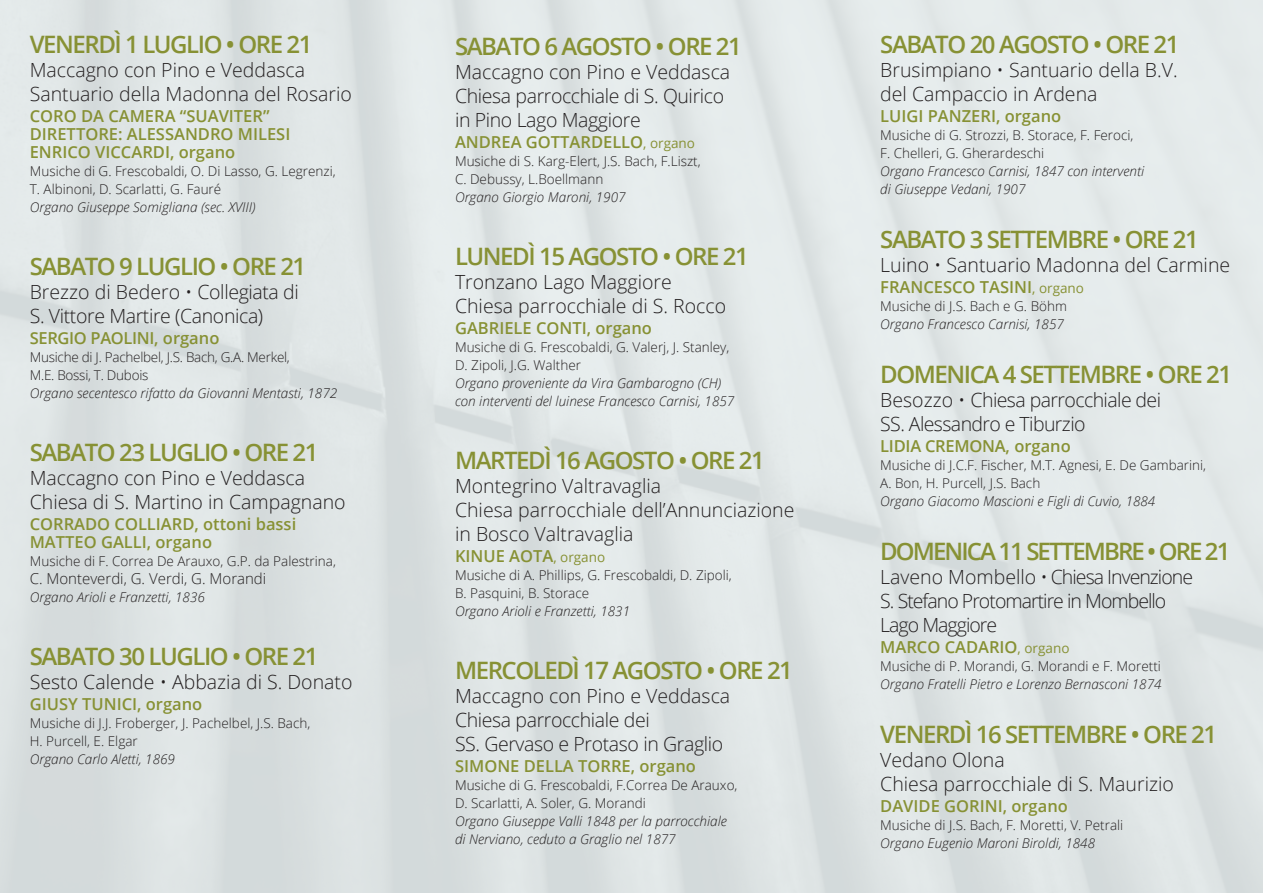
<style>
.page{position:relative;width:1263px;height:893px;background:#fff}
.page>*{position:absolute;margin:0;border:0;box-sizing:border-box;transform-origin:0 0}
.t1{font:600 24px "Open Sans";letter-spacing:-.06em;color:#879134}
.t2{font:600 24px "Open Sans";letter-spacing:-.08em;color:#879134}
.t3{font:300 19.5px/24px "Open Sans";color:#231f20}
.t4{font:300 19.5px/24px "Open Sans";letter-spacing:-.02em;color:#231f20}
.t5{font:300 19.5px "Open Sans";letter-spacing:-.05em;color:#231f20}
.t6{font:300 19.5px "Open Sans";letter-spacing:-.03em;color:#231f20}
.t7{font:600 16.5px "Open Sans";color:#879134}
.t8{font:600 16.5px "Open Sans";letter-spacing:-.02em;color:#879134}
.t9{font:300 15px "Open Sans";color:#231f20}
.t10{font:300 13.5px "Open Sans";color:#231f20}
.t11{font:italic 300 13.5px/18px "Open Sans";color:#231f20}
.t12{font:300 13.5px "Open Sans";letter-spacing:-.02em;color:#231f20}
.s1{font-weight:400;font-size:13.5px}
</style>
<div class="page">
<p class="t1" style="left:30px;top:28px;width:284px">VENERDÌ 1 LUGLIO • ORE 21</p>
<p class="t3" style="left:30px;top:57px;width:324px">Maccagno con Pino e Veddasca<br>Santuario della Madonna del Rosario</p>
<p class="t7" style="left:30px;top:104px;width:241px">CORO DA CAMERA “SUAVITER”</p>
<p class="t7" style="left:30px;top:122px;width:262px">DIRETTORE: ALESSANDRO MILESI</p>
<p class="t7" style="left:30px;top:140px;width:207px">ENRICO VICCARDI, organo</p>
<p class="t10" style="left:30px;top:162px;width:307px">Musiche di G. Frescobaldi, O. Di Lasso, G. Legrenzi,</p>
<p class="t10" style="left:30px;top:180px;width:193px">T. Albinoni, D. Scarlatti, G. Fauré</p>
<p class="t11" style="left:30px;top:197px;width:227px">Organo Giuseppe Somigliana (sec. XVIII)</p>
<p class="t1" style="left:30px;top:250px;width:278px">SABATO 9 LUGLIO • ORE 21</p>
<p class="t3" style="left:30px;top:279px;width:271px">Brezzo di Bedero • Collegiata di</p>
<p class="t4" style="left:30px;top:303px;width:235px">S. Vittore Martire (Canonica)</p>
<p class="t8" style="left:30px;top:326px;width:191px">SERGIO PAOLINI, organo</p>
<p class="t12" style="left:30px;top:348px;width:262px">Musiche di J. Pachelbel, J.S. Bach, G.A. Merkel,</p>
<p class="t12" style="left:30px;top:366px;width:120px">M.E. Bossi, T. Dubois</p>
<p class="t11" style="left:30px;top:383px;width:309px">Organo secentesco rifatto da Giovanni Mentasti, 1872</p>
<p class="t1" style="left:30px;top:436px;width:290px">SABATO 23 LUGLIO • ORE 21</p>
<p class="t3" style="left:30px;top:465px;width:317px">Maccagno con Pino e Veddasca<br>Chiesa di S. Martino in Campagnano</p>
<p class="t7" style="left:30px;top:512px;width:268px">CORRADO COLLIARD, ottoni bassi</p>
<p class="t7" style="left:30px;top:530px;width:184px">MATTEO GALLI, organo</p>
<p class="t10" style="left:30px;top:552px;width:308px">Musiche di F. Correa De Arauxo, G.P. da Palestrina,</p>
<p class="t9" style="left:30px;top:568px;width:238px">C. Monteverdi, G. Verdi, G. Morandi</p>
<p class="t11" style="left:30px;top:587px;width:177px">Organo Arioli e Franzetti, 1836</p>
<p class="t1" style="left:30px;top:640px;width:290px">SABATO 30 LUGLIO • ORE 21</p>
<p class="t3" style="left:30px;top:669px;width:324px">Sesto Calende • Abbazia di S. Donato</p>
<p class="t7" style="left:30px;top:692px;width:174px">GIUSY TUNICI, organo</p>
<p class="t10" style="left:30px;top:714px;width:282px">Musiche di J.J. Froberger, J. Pachelbel, J.S. Bach,</p>
<p class="t10" style="left:30px;top:732px;width:110px">H. Purcell, E. Elgar</p>
<p class="t11" style="left:30px;top:749px;width:147px">Organo Carlo Aletti, 1869</p>
<p class="t1" style="left:455px;top:30px;width:288px">SABATO 6 AGOSTO • ORE 21</p>
<p class="t4" style="left:455px;top:59px;width:277px">Maccagno con Pino e Veddasca<br>Chiesa parrocchiale di S. Quirico</p>
<p class="t4" style="left:455px;top:107px;width:187px">in Pino Lago Maggiore</p>
<p class="t7" style="left:455px;top:131px;width:242px">ANDREA GOTTARDELLO<span class="s1">, organo</span></p>
<p class="t10" style="left:455px;top:152px;width:247px">Musiche di S. Karg-Elert, J.S. Bach, F.Liszt,</p>
<p class="t10" style="left:455px;top:170px;width:150px">C. Debussy, L.Boellmann</p>
<p class="t11" style="left:455px;top:187px;width:172px">Organo Giorgio Maroni, 1907</p>
<p class="t1" style="left:455px;top:240px;width:295px">LUNEDÌ 15 AGOSTO • ORE 21</p>
<p class="t3" style="left:455px;top:269px;width:273px">Tronzano Lago Maggiore<br>Chiesa parrocchiale di S. Rocco</p>
<p class="t7" style="left:455px;top:317px;width:198px">GABRIELE CONTI, organo</p>
<p class="t10" style="left:455px;top:338px;width:276px">Musiche di G. Frescobaldi, G. Valerj, J. Stanley,</p>
<p class="t10" style="left:455px;top:356px;width:127px">D. Zipoli, J.G. Walther</p>
<p class="t11" style="left:455px;top:373px;width:268px">Organo proveniente da Vira Gambarogno (CH)</p>
<p class="t11" style="left:455px;top:391px;width:281px">con interventi del luinese Francesco Carnisi, 1857</p>
<p class="t1" style="left:455px;top:444px;width:311px">MARTEDÌ 16 AGOSTO • ORE 21</p>
<p class="t3" style="left:455px;top:473px;width:208px">Montegrino Valtravaglia</p>
<p class="t3" style="left:455px;top:497px;width:341px">Chiesa parrocchiale dell’Annunciazione</p>
<p class="t3" style="left:455px;top:521px;width:180px">in Bosco Valtravaglia</p>
<p class="t7" style="left:455px;top:545px;width:152px">KINUE AOTA<span class="s1">, organo</span></p>
<p class="t10" style="left:455px;top:566px;width:278px">Musiche di A. Phillips, G. Frescobaldi, D. Zipoli,</p>
<p class="t10" style="left:455px;top:584px;width:136px">B. Pasquini, B. Storace</p>
<p class="t11" style="left:455px;top:601px;width:177px">Organo Arioli e Franzetti, 1831</p>
<p class="t1" style="left:455px;top:654px;width:339px">MERCOLEDÌ 17 AGOSTO • ORE 21</p>
<p class="t4" style="left:455px;top:683px;width:277px">Maccagno con Pino e Veddasca<br>Chiesa parrocchiale dei<br>SS. Gervaso e Protaso in Graglio</p>
<p class="t7" style="left:455px;top:755px;width:242px">SIMONE DELLA TORRE, organo</p>
<p class="t10" style="left:455px;top:776px;width:284px">Musiche di G. Frescobaldi, F.Correa De Arauxo,</p>
<p class="t10" style="left:455px;top:794px;width:192px">D. Scarlatti, A. Soler, G. Morandi</p>
<p class="t11" style="left:455px;top:811px;width:273px">Organo Giuseppe Valli 1848 per la parrocchiale di Nerviano, ceduto a Graglio nel 1877</p>
<p class="t1" style="left:880px;top:28px;width:301px">SABATO 20 AGOSTO • ORE 21</p>
<p class="t3" style="left:880px;top:57px;width:299px">Brusimpiano • Santuario della B.V.</p>
<p class="t3" style="left:880px;top:81px;width:219px">del Campaccio in Ardena</p>
<p class="t7" style="left:880px;top:104px;width:182px">LUIGI PANZERI, organo</p>
<p class="t10" style="left:880px;top:126px;width:255px">Musiche di G. Strozzi, B. Storace, F. Feroci,</p>
<p class="t10" style="left:880px;top:144px;width:165px">F. Chelleri, G. Gherardeschi</p>
<p class="t11" style="left:880px;top:161px;width:265px">Organo Francesco Carnisi, 1847 con interventi</p>
<p class="t11" style="left:880px;top:179px;width:147px">di Giuseppe Vedani, 1907</p>
<p class="t1" style="left:880px;top:223px;width:320px">SABATO 3 SETTEMBRE • ORE 21</p>
<p class="t3" style="left:880px;top:252px;width:351px">Luino • Santuario Madonna del Carmine</p>
<p class="t7" style="left:880px;top:275px;width:205px">FRANCESCO TASINI<span class="s1">, organo</span></p>
<p class="t10" style="left:880px;top:297px;width:188px">Musiche di J.S. Bach e G. Böhm</p>
<p class="t11" style="left:880px;top:314px;width:185px">Organo Francesco Carnisi, 1857</p>
<p class="t1" style="left:880px;top:358px;width:353px">DOMENICA 4 SETTEMBRE • ORE 21</p>
<p class="t6" style="left:880px;top:386px;width:282px">Besozzo • Chiesa parrocchiale dei</p>
<p class="t6" style="left:880px;top:410px;width:207px">SS. Alessandro e Tiburzio</p>
<p class="t7" style="left:880px;top:434px;width:192px">LIDIA CREMONA, organo</p>
<p class="t10" style="left:880px;top:456px;width:327px">Musiche di J.C.F. Fischer, M.T. Agnesi, E. De Gambarini,</p>
<p class="t10" style="left:880px;top:474px;width:162px">A. Bon, H. Purcell, J.S. Bach</p>
<p class="t11" style="left:880px;top:491px;width:277px">Organo Giacomo Mascioni e Figli di Cuvio, 1884</p>
<p class="t2" style="left:880px;top:535px;width:352px">DOMENICA 11 SETTEMBRE • ORE 21</p>
<p class="t5" style="left:880px;top:563px;width:314px">Laveno Mombello • Chiesa Invenzione</p>
<p class="t5" style="left:880px;top:587px;width:288px">S. Stefano Protomartire in Mombello</p>
<p class="t5" style="left:880px;top:611px;width:119px">Lago Maggiore</p>
<p class="t7" style="left:880px;top:635px;width:191px">MARCO CADARIO<span class="s1">, organo</span></p>
<p class="t10" style="left:880px;top:657px;width:282px">Musiche di P. Morandi, G. Morandi e F. Moretti</p>
<p class="t11" style="left:880px;top:674px;width:283px">Organo Fratelli Pietro e Lorenzo Bernasconi 1874</p>
<p class="t1" style="left:880px;top:718px;width:338px">VENERDÌ 16 SETTEMBRE • ORE 21</p>
<p class="t3" style="left:880px;top:747px;width:295px">Vedano Olona<br>Chiesa parrocchiale di S. Maurizio</p>
<p class="t7" style="left:880px;top:794px;width:189px">DAVIDE GORINI, organo</p>
<p class="t10" style="left:880px;top:816px;width:244px">Musiche di J.S. Bach, F. Moretti, V. Petrali</p>
<p class="t11" style="left:880px;top:833px;width:216px">Organo Eugenio Maroni Biroldi, 1848</p>
</div>
